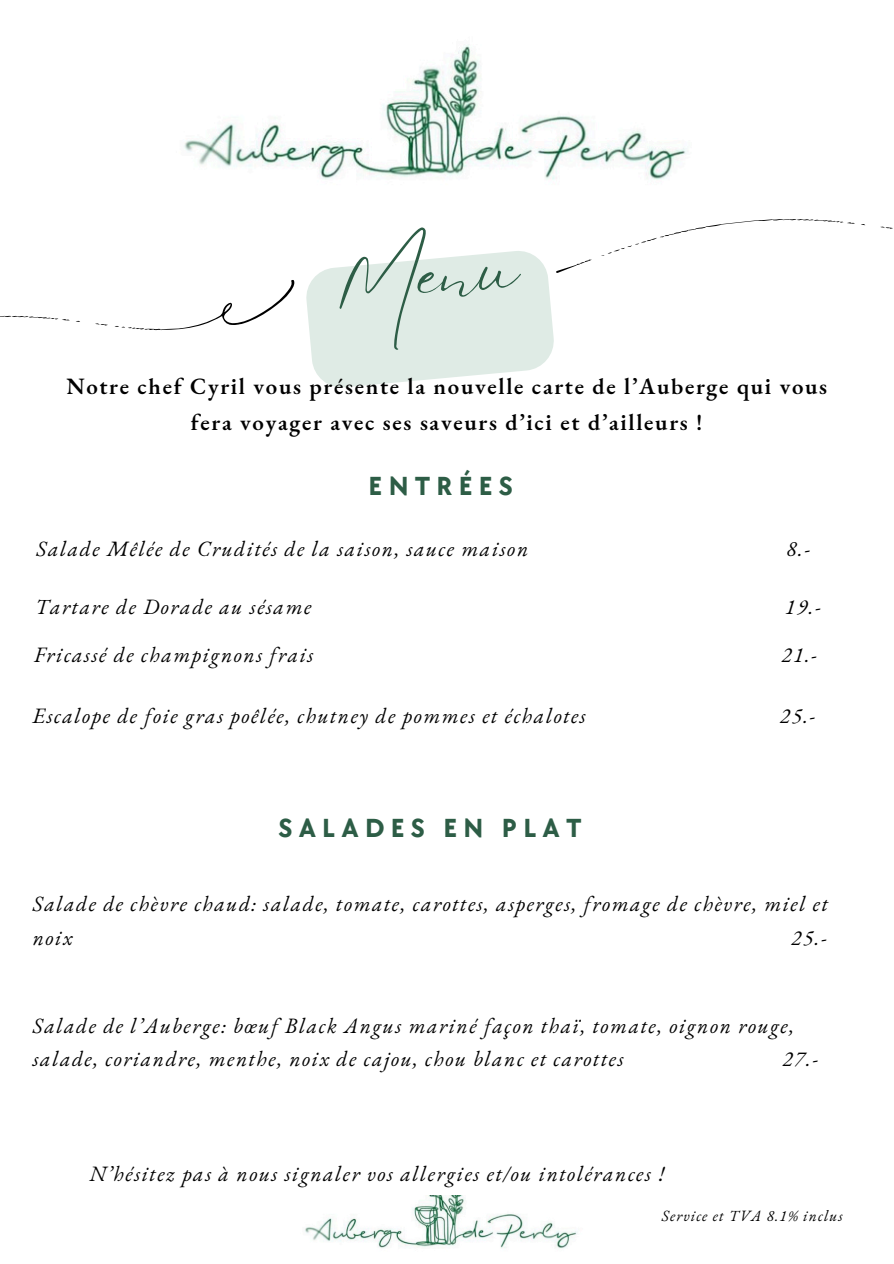
<style>
.page{position:relative;width:894px;height:1264px;background:#fff}
.page>*{position:absolute;margin:0;border:0;box-sizing:border-box;transform-origin:0 0}
.t1{font:71.85px "Eyesome Script";color:#2d5d46}
.t2{font:700 27px "TT Chocolates";letter-spacing:.23em;color:#2d5d46}
.t3{font:600 22.8px/36px "EB Garamond";letter-spacing:.075em;color:#000;text-align:center}
.t4{font:italic 21.3px/33.8px "EB Garamond";letter-spacing:.075em;color:#000}
.t5{font:italic 15.3px "EB Garamond";letter-spacing:.075em;color:#000}
</style>
<div class="page">
<svg style="left:0;top:280px;width:295px;height:51px"></svg>
<img style="left:184px;top:44px;width:503px;height:136px">
<svg style="left:306px;top:219px;width:587px;height:169px"></svg>
<img style="left:305px;top:1195px;width:272px;height:54px">
<p class="t1" style="left:329px;top:235px;width:186px;rotate:-5deg">Menu</p>
<h4 class="t3" style="left:66px;top:367px;width:762px">Notre chef Cyril vous présente la nouvelle carte de l’Auberge qui vous fera voyager avec ses saveurs d’ici et d’ailleurs !</h4>
<p class="t2" style="left:368px;top:471px;width:146px">ENTRÉES</p>
<h1 class="t4" style="left:37px;top:531px;width:493px">Salade Mêlée de Crudités de la saison, sauce maison</h1>
<h1 class="t4" style="left:786px;top:531px;width:25px">8.-</h1>
<h3 class="t4" style="left:35px;top:589px;width:277px">Tartare de Dorade au sésame</h3>
<h3 class="t4" style="left:785px;top:589px;width:37px">19.-</h3>
<h4 class="t4" style="left:34px;top:637px;width:281px">Fricassé de champignons frais</h4>
<h4 class="t4" style="left:781px;top:637px;width:37px">21.-</h4>
<h4 class="t4" style="left:33px;top:698px;width:554px">Escalope de foie gras poêlée, chutney de pommes et échalotes</h4>
<h4 class="t4" style="left:779px;top:698px;width:37px">25.-</h4>
<h4 class="t2" style="left:278px;top:812px;width:305px">SALADES EN PLAT</h4>
<h2 class="t4" style="left:33px;top:887px;width:796px">Salade de chèvre chaud: salade, tomate, carottes, asperges, fromage de chèvre, miel et noix</h2>
<h2 class="t4" style="left:791px;top:920px;width:37px">25.-</h2>
<h4 class="t4" style="left:33px;top:1008px;width:762px">Salade de l’Auberge: bœuf Black Angus mariné façon thaï, tomate, oignon rouge, salade, coriandre, menthe, noix de cajou, chou blanc et carottes</h4>
<h4 class="t4" style="left:782px;top:1041px;width:37px">27.-</h4>
<h2 class="t4" style="left:89px;top:1156px;width:576px">N’hésitez pas à nous signaler vos allergies et/ou intolérances !</h2>
<h4 class="t5" style="left:661px;top:1205px;width:182px">Service et TVA 8.1% inclus</h4>
</div>
